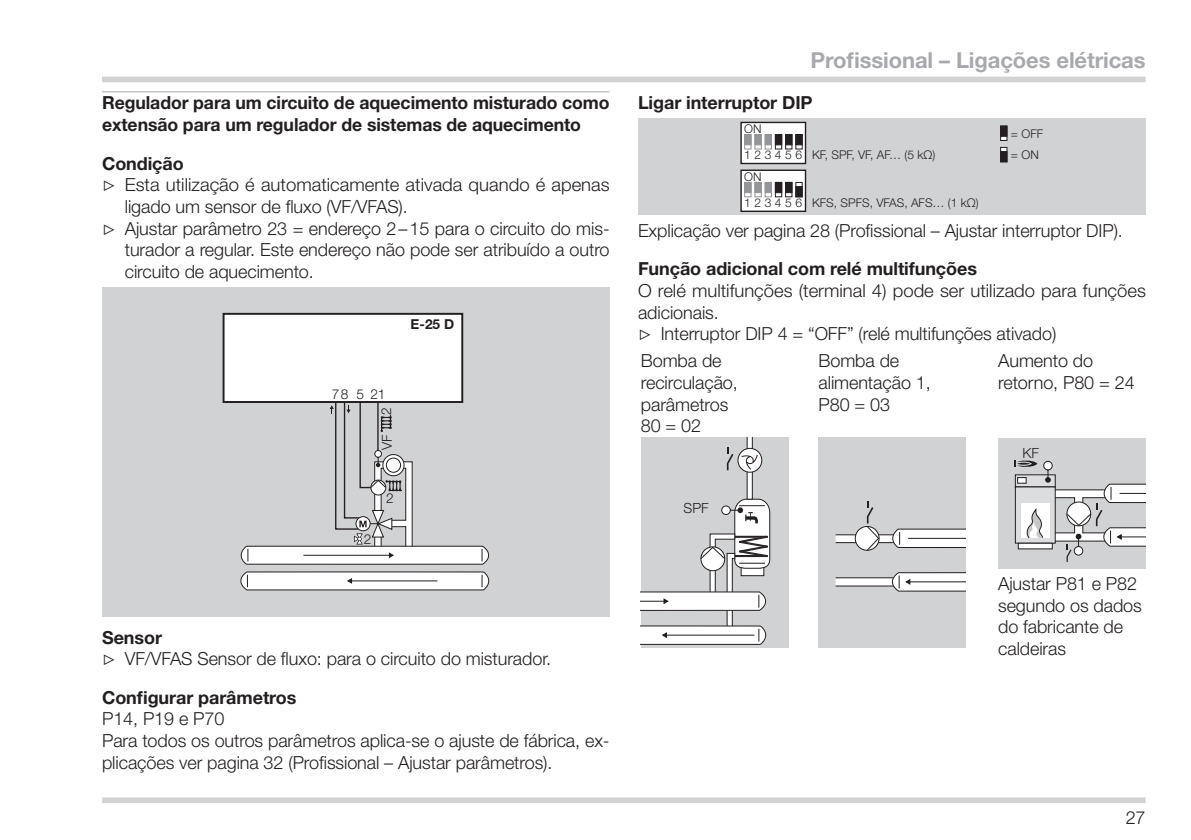
<style>
.page{position:relative;width:1191px;height:840px;background:#fff}
.page>*{position:absolute;margin:0;border:0;box-sizing:border-box;transform-origin:0 0}
.t1{font:700 22px "Helvetica Neue LT Pro";letter-spacing:-.005em;color:#a8a9ad}
.t2{font:300 18px/21.6px "Helvetica Neue LT Pro";letter-spacing:-.005em;color:#231f20}
.t3{font:700 18px/21.6px "Helvetica Neue LT Pro";letter-spacing:-.005em;color:#231f20}
.t4{font:300 14px "Helvetica Neue LT Pro";color:#231f20}
.t5{font:300 13.6px "Helvetica Neue LT Pro";color:#231f20}
.t6{font:700 13.6px "Helvetica Neue LT Pro";color:#231f20}
.t7{font:300 12px "Helvetica Neue LT Pro";color:#231f20}
.s1{font-family:"Lucida Sans Unicode";font-weight:400}
.s2{font-weight:700}
</style>
<div class="page">
<div style="left:102px;top:77px;width:1043px;height:5px;background:#d1d2d4"></div>
<div style="left:102px;top:797px;width:1043px;height:5px;background:#d1d2d4"></div>
<hr style="left:102px;top:91px;width:507px;height:1px;background:#a8a9ad">
<div style="left:102px;top:287px;width:507px;height:329px;background:#d1d2d4"></div>
<div style="left:223px;top:313px;width:239px;height:89px;background:#fff"></div>
<div style="left:223px;top:313px;width:240px;height:90px;border:2px solid #231f20"></div>
<svg style="left:240px;top:571px;width:249px;height:19px;background:#e3e3e3"></svg>
<svg style="left:240px;top:400px;width:249px;height:164px"></svg>
<div style="left:638px;top:119px;width:507px;height:96px;background:#d1d2d4"></div>
<div style="left:741px;top:122px;width:64px;height:41px;background:#fff"></div>
<div style="left:740px;top:122px;width:66px;height:42px;border:1px solid #231f20"></div>
<svg style="left:744px;top:145px;width:7px;height:4px"></svg>
<div style="left:744px;top:134px;width:7px;height:11px;background:#939598"></div>
<svg style="left:754px;top:145px;width:8px;height:4px"></svg>
<div style="left:754px;top:134px;width:8px;height:11px;background:#939598;border:1px solid #939598"></div>
<svg style="left:764px;top:145px;width:8px;height:4px"></svg>
<div style="left:764px;top:134px;width:8px;height:11px;background:#939598;border:1px solid #939598"></div>
<svg style="left:775px;top:145px;width:7px;height:4px"></svg>
<div style="left:775px;top:134px;width:7px;height:11px;background:#231f20"></div>
<svg style="left:785px;top:145px;width:7px;height:4px"></svg>
<div style="left:785px;top:134px;width:7px;height:11px;background:#231f20"></div>
<svg style="left:795px;top:145px;width:7px;height:4px"></svg>
<div style="left:795px;top:134px;width:7px;height:11px;background:#231f20;border:1px solid #231f20"></div>
<div style="left:1000px;top:125px;width:7px;height:16px;background:#fff;border:1px solid #231f20"></div>
<div style="left:1000px;top:125px;width:7px;height:12px;background:#231f20;border:1px solid #231f20"></div>
<div style="left:1000px;top:147px;width:7px;height:15px;background:#fff;border:1px solid #231f20"></div>
<div style="left:1000px;top:151px;width:7px;height:11px;background:#231f20"></div>
<div style="left:741px;top:170px;width:64px;height:41px;background:#fff"></div>
<div style="left:740px;top:169px;width:66px;height:43px;border:1px solid #231f20"></div>
<div style="left:744px;top:182px;width:7px;height:15px;background:#f6f6f6;border:1px solid #939598"></div>
<div style="left:744px;top:182px;width:7px;height:11px;background:#939598"></div>
<div style="left:754px;top:182px;width:8px;height:15px;background:#f6f6f6;border:1px solid #939598"></div>
<div style="left:754px;top:182px;width:8px;height:11px;background:#939598;border:1px solid #939598"></div>
<div style="left:764px;top:182px;width:8px;height:15px;background:#f6f6f6;border:1px solid #939598"></div>
<div style="left:764px;top:182px;width:8px;height:11px;background:#939598;border:1px solid #939598"></div>
<svg style="left:775px;top:193px;width:7px;height:4px"></svg>
<div style="left:775px;top:182px;width:7px;height:11px;background:#231f20"></div>
<svg style="left:785px;top:193px;width:7px;height:4px"></svg>
<div style="left:785px;top:182px;width:7px;height:11px;background:#231f20"></div>
<div style="left:795px;top:182px;width:7px;height:15px;background:#fff;border:1px solid #231f20"></div>
<div style="left:795px;top:186px;width:7px;height:11px;background:#231f20;border:1px solid #231f20"></div>
<div style="left:641px;top:437px;width:147px;height:210px;background:#d1d2d4"></div>
<svg style="left:641px;top:437px;width:129px;height:207px"></svg>
<div style="left:818px;top:437px;width:148px;height:210px;background:#d1d2d4"></div>
<svg style="left:835px;top:572px;width:131px;height:19px"></svg>
<svg style="left:835px;top:501px;width:131px;height:50px"></svg>
<div style="left:998px;top:437px;width:147px;height:131px;background:#d1d2d4"></div>
<svg style="left:1014px;top:460px;width:131px;height:101px"></svg>
<p class="t3" style="left:102px;top:92px;width:509px">Regulador para um circuito de aquecimento misturado como extensão para um regulador de sistemas de aquecimento</p>
<p class="t3" style="left:102px;top:152px;width:83px">Condição</p>
<p class="t2" style="left:102px;top:173px;width:509px"><span class="s1">▷</span> Esta utilização é automaticamente ativada quando é apenas</p>
<p class="t2" style="left:125px;top:195px;width:281px">ligado um sensor de fluxo (VF/VFAS).</p>
<p class="t2" style="left:102px;top:217px;width:509px"><span class="s1">▷</span> Ajustar parâmetro 23 = endereço 2–15 para o circuito do mis-</p>
<p class="t2" style="left:125px;top:238px;width:486px">turador a regular. Este endereço não pode ser atribuído a outro</p>
<p class="t2" style="left:125px;top:260px;width:187px">circuito de aquecimento.</p>
<p class="t6" style="left:410px;top:315px;width:45px">E-25 D</p>
<p class="t5" style="left:332px;top:385px;width:34px">78 5</p>
<p class="t5" style="left:370px;top:385px;width:17px">21</p>
<p class="t5" style="left:378px;top:449px;width:17px;rotate:-90deg">VF</p>
<p class="t5" style="left:378px;top:414px;width:9px;rotate:-90deg">2</p>
<p class="t5" style="left:364px;top:530px;width:9px">2</p>
<p class="t5" style="left:386px;top:489px;width:9px">2</p>
<p class="t2" style="left:102px;top:625px;width:447px"><span class="s2">Sensor<br></span><span class="s1">▷</span> VF/VFAS Sensor de fluxo: para o circuito do misturador.</p>
<p class="t3" style="left:102px;top:685px;width:196px">Configurar parâmetros</p>
<p class="t2" style="left:102px;top:707px;width:509px">P14, P19 e P70<br>Para todos os outros parâmetros aplica-se o ajuste de fábrica, ex&shy;plicações ver pagina 32 (Profissional – Ajustar parâmetros).</p>
<p class="t1" style="left:810px;top:47px;width:337px">Profissional – Ligações elétricas</p>
<p class="t3" style="left:638px;top:92px;width:176px">Ligar interruptor DIP</p>
<p class="t7" style="left:744px;top:148px;width:59px">123456</p>
<p class="t7" style="left:744px;top:121px;width:19px">ON</p>
<p class="t7" style="left:812px;top:148px;width:125px">KF, SPF, VF, AF… (5 kΩ)</p>
<p class="t7" style="left:812px;top:195px;width:168px">KFS, SPFS, VFAS, AFS… (1 kΩ)</p>
<p class="t7" style="left:744px;top:169px;width:19px">ON</p>
<p class="t7" style="left:744px;top:195px;width:59px">123456</p>
<p class="t7" style="left:1011px;top:126px;width:34px">= OFF</p>
<p class="t7" style="left:1011px;top:148px;width:29px">= ON</p>
<p class="t2" style="left:638px;top:219px;width:483px">Explicação ver pagina 28 (Profissional – Ajustar interruptor DIP).</p>
<p class="t3" style="left:638px;top:257px;width:340px">Função adicional com relé multifunções</p>
<p class="t2" style="left:638px;top:279px;width:509px">O relé multifunções (terminal 4) pode ser utilizado para funções adicionais.<br><span class="s1">▷</span> Interruptor DIP 4 = “OFF” (relé multifunções ativado)</p>
<p class="t2" style="left:641px;top:349px;width:99px">Bomba de recirculação, parâmetros<br>80 = 02</p>
<p class="t2" style="left:818px;top:349px;width:114px">Bomba de alimentação 1,<br>P80 = 03</p>
<p class="t2" style="left:998px;top:349px;width:138px">Aumento do retorno, P80 = 24</p>
<p class="t4" style="left:683px;top:499px;width:27px">SPF</p>
<p class="t4" style="left:1022px;top:444px;width:18px">KF</p>
<p class="t2" style="left:998px;top:572px;width:145px">Ajustar P81 e P82 segundo os dados do fabricante de caldeiras</p>
<p class="t2" style="left:1125px;top:806px;width:21px">27</p>
</div>
